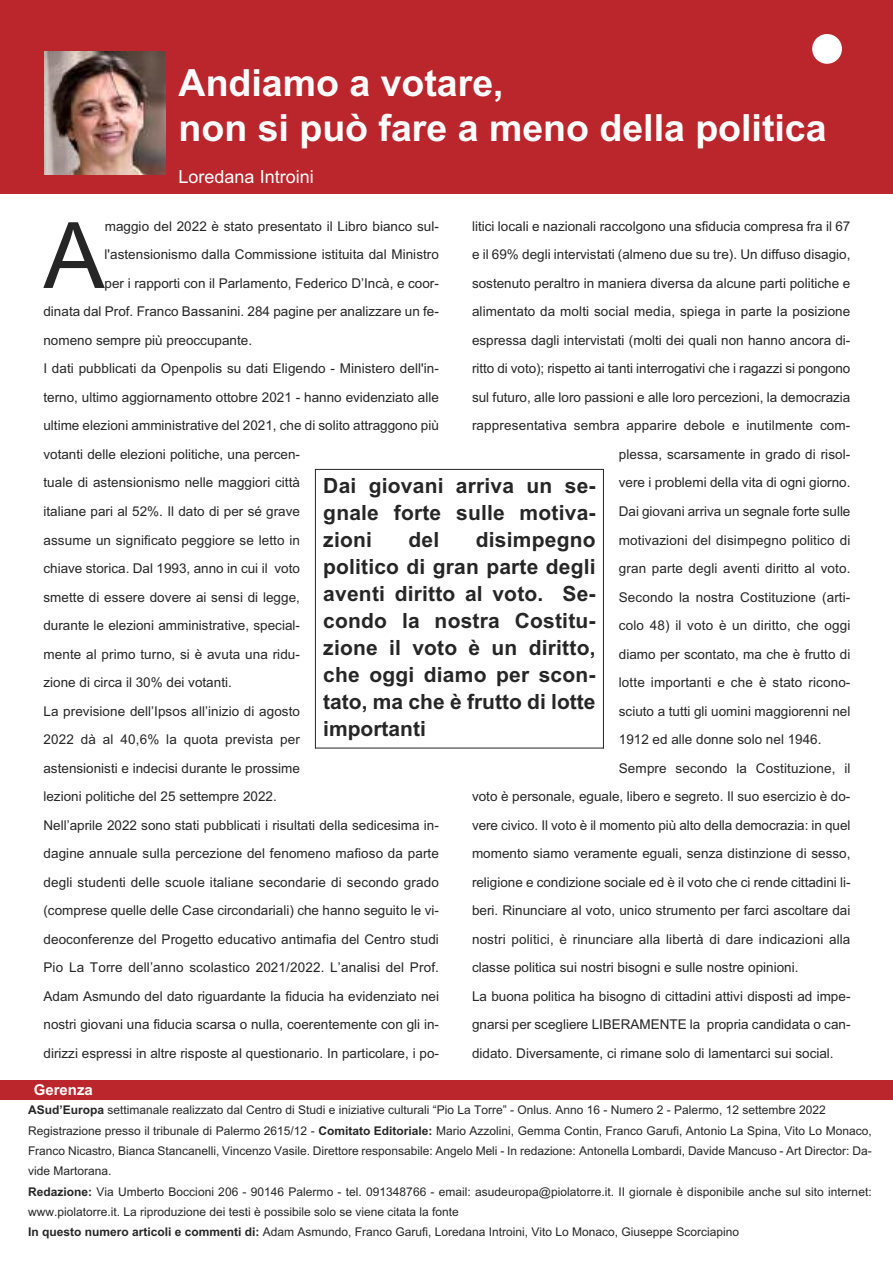
<style>
.page{position:relative;width:893px;height:1263px;background:#fff}
.page>*{position:absolute;margin:0;border:0;box-sizing:border-box;transform-origin:0 0}
.t1{font:91.8px "Arial";color:#272627}
.t2{font:700 37.5px/45px "Arial";color:#fff}
.t3{font:700 21px/27px "Arial";letter-spacing:.01em;color:#272627;text-align:justify}
.t4{font:18px "Arial";color:#fff}
.t5{font:700 15px "Arial";color:#fff}
.t6{font:13.5px "Arial";color:#272627}
.t7{font:12px/20.2px "Arial";color:#272627}
.s1{font-weight:700}
</style>
<div class="page">
<div style="left:0;top:0;width:893px;height:194px;background:#bb262c"></div>
<img style="left:45px;top:51px;width:121px;height:123px">
<div style="left:812px;top:34px;width:30px;height:30px;background:#fff;border-radius:50%"></div>
<div style="left:0;top:1080px;width:893px;height:19px;background:#bb262c"></div>
<hr style="left:315px;top:469px;width:1px;height:279px;background:#272627">
<hr style="left:603px;top:469px;width:1px;height:279px;background:#272627">
<hr style="left:315px;top:469px;width:289px;height:1px;background:#272627">
<hr style="left:315px;top:748px;width:289px;height:1px;background:#272627">
<h2 class="t2" style="left:179px;top:60px;width:650px">Andiamo a votare,<br>non si può fare a meno della politica</h2>
<h3 class="t4" style="left:179px;top:167px;width:137px">Loredana Introini</h3>
<p class="t6" style="left:472px;top:218px;width:380px">litici locali e nazionali raccolgono una sfiducia compresa fra il 67</p>
<p class="t6" style="left:472px;top:247px;width:380px">e il 69% degli intervistati (almeno due su tre). Un diffuso disagio,</p>
<p class="t6" style="left:472px;top:275px;width:380px">sostenuto peraltro in maniera diversa da alcune parti politiche e</p>
<p class="t6" style="left:472px;top:304px;width:380px">alimentato da molti social media, spiega in parte la posizione</p>
<p class="t6" style="left:472px;top:332px;width:380px">espressa dagli intervistati (molti dei quali non hanno ancora di-</p>
<p class="t6" style="left:472px;top:361px;width:380px">ritto di voto); rispetto ai tanti interrogativi che i ragazzi si pongono</p>
<p class="t6" style="left:472px;top:389px;width:380px">sul futuro, alle loro passioni e alle loro percezioni, la democrazia</p>
<p class="t6" style="left:472px;top:418px;width:380px">rappresentativa sembra apparire debole e inutilmente com-</p>
<p class="t6" style="left:619px;top:446px;width:233px">plessa, scarsamente in grado di risol-</p>
<p class="t6" style="left:619px;top:475px;width:233px">vere i problemi della vita di ogni giorno.</p>
<p class="t6" style="left:619px;top:503px;width:233px">Dai giovani arriva un segnale forte sulle</p>
<p class="t6" style="left:619px;top:532px;width:233px">motivazioni del disimpegno politico di</p>
<p class="t6" style="left:619px;top:560px;width:233px">gran parte degli aventi diritto al voto.</p>
<p class="t6" style="left:619px;top:589px;width:233px">Secondo la nostra Costituzione (arti-</p>
<p class="t6" style="left:619px;top:617px;width:233px">colo 48) il voto è un diritto, che oggi</p>
<p class="t6" style="left:619px;top:646px;width:233px">diamo per scontato, ma che è frutto di</p>
<p class="t6" style="left:619px;top:674px;width:233px">lotte importanti e che è stato ricono-</p>
<p class="t6" style="left:619px;top:703px;width:233px">sciuto a tutti gli uomini maggiorenni nel</p>
<p class="t6" style="left:619px;top:731px;width:204px">1912 ed alle donne solo nel 1946.</p>
<p class="t6" style="left:619px;top:760px;width:233px">Sempre secondo la Costituzione, il</p>
<p class="t6" style="left:472px;top:788px;width:380px">voto è personale, eguale, libero e segreto. Il suo esercizio è do-</p>
<p class="t6" style="left:472px;top:817px;width:380px">vere civico. Il voto è il momento più alto della democrazia: in quel</p>
<p class="t6" style="left:472px;top:845px;width:380px">momento siamo veramente eguali, senza distinzione di sesso,</p>
<p class="t6" style="left:472px;top:874px;width:380px">religione e condizione sociale ed è il voto che ci rende cittadini li-</p>
<p class="t6" style="left:472px;top:902px;width:380px">beri. Rinunciare al voto, unico strumento per farci ascoltare dai</p>
<p class="t6" style="left:472px;top:931px;width:380px">nostri politici, è rinunciare alla libertà di dare indicazioni alla</p>
<p class="t6" style="left:472px;top:959px;width:328px">classe politica sui nostri bisogni e sulle nostre opinioni.</p>
<p class="t6" style="left:472px;top:988px;width:380px">La buona politica ha bisogno di cittadini attivi disposti ad impe-</p>
<p class="t6" style="left:472px;top:1016px;width:380px">gnarsi per scegliere LIBERAMENTE la propria candidata o can-</p>
<p class="t6" style="left:472px;top:1045px;width:363px">didato. Diversamente, ci rimane solo di lamentarci sui social.</p>
<h1 class="t1" style="left:43px;top:203px;width:63px">A</h1>
<p class="t6" style="left:105px;top:218px;width:336px">maggio del 2022 è stato presentato il Libro bianco sul-</p>
<p class="t6" style="left:105px;top:247px;width:336px">l'astensionismo dalla Commissione istituita dal Ministro</p>
<p class="t6" style="left:105px;top:275px;width:336px">per i rapporti con il Parlamento, Federico D’Incà, e coor-</p>
<p class="t6" style="left:43px;top:304px;width:397px">dinata dal Prof. Franco Bassanini. 284 pagine per analizzare un fe-</p>
<p class="t6" style="left:43px;top:332px;width:210px">nomeno sempre più preoccupante.</p>
<p class="t6" style="left:43px;top:361px;width:397px">I dati pubblicati da Openpolis su dati Eligendo - Ministero dell'in-</p>
<p class="t6" style="left:43px;top:389px;width:397px">terno, ultimo aggiornamento ottobre 2021 - hanno evidenziato alle</p>
<p class="t6" style="left:43px;top:418px;width:397px">ultime elezioni amministrative del 2021, che di solito attraggono più</p>
<p class="t6" style="left:43px;top:446px;width:258px">votanti delle elezioni politiche, una percen-</p>
<p class="t6" style="left:43px;top:475px;width:258px">tuale di astensionismo nelle maggiori città</p>
<p class="t6" style="left:43px;top:503px;width:258px">italiane pari al 52%. Il dato di per sé grave</p>
<p class="t6" style="left:43px;top:532px;width:258px">assume un significato peggiore se letto in</p>
<p class="t6" style="left:43px;top:560px;width:258px">chiave storica. Dal 1993, anno in cui il voto</p>
<p class="t6" style="left:43px;top:589px;width:258px">smette di essere dovere ai sensi di legge,</p>
<p class="t6" style="left:43px;top:617px;width:258px">durante le elezioni amministrative, special-</p>
<p class="t6" style="left:43px;top:646px;width:258px">mente al primo turno, si è avuta una ridu-</p>
<p class="t6" style="left:43px;top:674px;width:190px">zione di circa il 30% dei votanti.</p>
<p class="t6" style="left:43px;top:703px;width:258px">La previsione dell’Ipsos all’inizio di agosto</p>
<p class="t6" style="left:43px;top:731px;width:258px">2022 dà al 40,6% la quota prevista per</p>
<p class="t6" style="left:43px;top:760px;width:258px">astensionisti e indecisi durante le prossime</p>
<p class="t6" style="left:43px;top:788px;width:235px">lezioni politiche del 25 settempre 2022.</p>
<p class="t6" style="left:43px;top:817px;width:397px">Nell’aprile 2022 sono stati pubblicati i risultati della sedicesima in-</p>
<p class="t6" style="left:43px;top:845px;width:397px">dagine annuale sulla percezione del fenomeno mafioso da parte</p>
<p class="t6" style="left:43px;top:874px;width:397px">degli studenti delle scuole italiane secondarie di secondo grado</p>
<p class="t6" style="left:43px;top:902px;width:397px">(comprese quelle delle Case circondariali) che hanno seguito le vi-</p>
<p class="t6" style="left:44px;top:931px;width:397px">deoconferenze del Progetto educativo antimafia del Centro studi</p>
<p class="t6" style="left:44px;top:959px;width:397px">Pio La Torre dell’anno scolastico 2021/2022. L’analisi del Prof.</p>
<p class="t6" style="left:44px;top:988px;width:397px">Adam Asmundo del dato riguardante la fiducia ha evidenziato nei</p>
<p class="t6" style="left:44px;top:1016px;width:397px">nostri giovani una fiducia scarsa o nulla, coerentemente con gli in-</p>
<p class="t6" style="left:44px;top:1045px;width:397px">dirizzi espressi in altre risposte al questionario. In particolare, i po-</p>
<h3 class="t3" style="left:323px;top:472px;width:273px">Dai giovani arriva un se&shy;gnale forte sulle motiva&shy;zioni</h3>
<h3 class="t3" style="left:323px;top:526px;width:274px;text-indent:153px">disimpegno politico di gran parte degli aventi diritto al voto. Se&shy;condo la nostra Costitu&shy;zione il voto è un diritto, che oggi diamo per scon&shy;tato, ma che è frutto di lotte importanti</h3>
<h3 class="t3" style="left:408px;top:526px;width:32px">del</h3>
<p class="t5" style="left:34px;top:1081px;width:61px">Gerenza</p>
<p class="t7" style="left:28px;top:1100px;width:845px"><span class="s1">ASud’Europa</span> settimanale realizzato dal Centro di Studi e iniziative culturali “Pio La Torre” - Onlus. Anno 16 - Numero 2 - Palermo, 12 settembre 2022<br>Registrazione presso il tribunale di Palermo 2615/12 - <span class="s1">Comitato Editoriale:</span> Mario Azzolini, Gemma Contin, Franco Garufi, Antonio La Spina, Vito Lo Monaco, Franco Nicastro, Bianca Stancanelli, Vincenzo Vasile. Direttore responsabile: Angelo Meli - In redazione: Antonella Lombardi, Davide Mancuso - Art Director: Da&shy;vide Martorana.<br><span class="s1">Redazione:</span> Via Umberto Boccioni 206 - 90146 Palermo - tel. 091348766 - email: asudeuropa@piolatorre.it. II giornale è disponibile anche sul sito internet: www.piolatorre.it. La riproduzione dei testi è possibile solo se viene citata la fonte<br><span class="s1">In questo numero articoli e commenti di:</span> Adam Asmundo, Franco Garufi, Loredana Introini, Vito Lo Monaco, Giuseppe Scorciapino</p>
</div>
